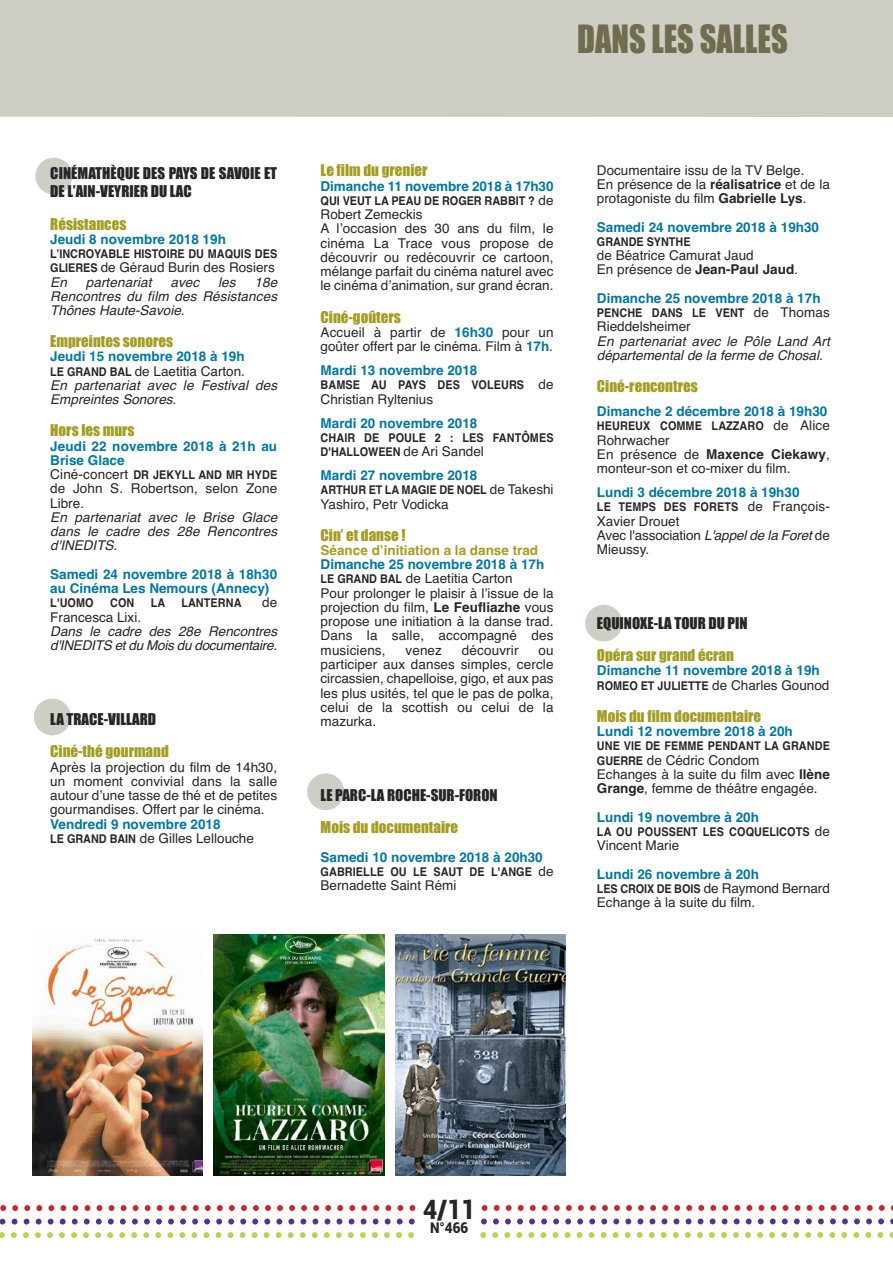
<style>
.page{position:relative;width:893px;height:1263px;background:#fff}
.page>*{position:absolute;margin:0;border:0;box-sizing:border-box;transform-origin:0 0}
.t1{font:36px "Impact";color:#6f6c50;scale:.9 1}
.t2{font:900 27px "Roboto";color:#272526;scale:.9 1}
.t3{font:15px "Impact";color:#a49d23}
.t4{font:15px/18px "Impact";color:#272526}
.t5{font:900 15px "Roboto";color:#272526;scale:.9 1}
.t6{font:13.5px/14.2px "Helvetica";color:#272526}
.t7{font:700 13.5px/14.2px "Helvetica";color:#0077a1}
.t8{font:italic 13.5px/14.2px "Helvetica";letter-spacing:.01em;color:#272526;text-align:justify}
.t9{font:italic 13.5px/14.2px "Helvetica";letter-spacing:-.015em;color:#272526}
.t10{font:700 13.5px "Helvetica";color:#a49d23}
.t11{font:700 12px/14.2px "Helvetica";letter-spacing:.01em;color:#272526;scale:.9 1}
.s1{font-weight:700;font-size:12px}
.s2{font-style:italic}
.s3{font-weight:700;font-style:normal;color:#0077a1}
.s4{font-weight:700;font-style:normal;font-size:12px}
.s5{font-style:normal}
.s6{font-weight:400;font-size:13.5px}
.s7{font-size:12px;color:#272526}
.s8{font-weight:400;color:#272526}
.s9{font-weight:700;color:#0077a1}
.s10{font-weight:700}
</style>
<div class="page">
<div style="left:0;top:0;width:893px;height:117px;background:#cecdc3"></div>
<img style="left:32px;top:938px;width:171px;height:237px">
<img style="left:214px;top:934px;width:170px;height:241px">
<img style="left:395px;top:934px;width:170px;height:241px">
<svg style="left:0;top:1232px;width:893px;height:6px"></svg>
<svg style="left:0;top:1205px;width:893px;height:6px"></svg>
<svg style="left:0;top:1218px;width:893px;height:6px"></svg>
<div style="left:420px;top:1198px;width:59px;height:48px;background:#fff"></div>
<div style="left:585px;top:605px;width:37px;height:36px;background:#cfcec5;border-radius:50%"></div>
<div style="left:307px;top:773px;width:37px;height:37px;background:#cfcec5;border-radius:50%"></div>
<div style="left:35px;top:158px;width:37px;height:36px;background:#cfcec5;border-radius:50%"></div>
<div style="left:34px;top:699px;width:37px;height:36px;background:#cfcec5;border-radius:50%"></div>
<h1 class="t1" style="left:577px;top:19px;width:236px">DANS LES SALLES</h1>
<p class="t4" style="left:50px;top:165px;width:228px">CINÉMATHÈQUE DES PAYS DE SAVOIE ET<br>DE L’AIN-VEYRIER DU LAC</p>
<p class="t3" style="left:50px;top:216px;width:78px">Résistances</p>
<p class="t7" style="left:50px;top:232px;width:177px">Jeudi 8 novembre 2018 19h</p>
<p class="t11" style="left:50px;top:247px;width:254px">L’INCROYABLE HISTOIRE DU MAQUIS DES</p>
<p class="t6" style="left:50px;top:260px;width:226px"><span class="s1">GLIERES</span> de Géraud Burin des Rosiers<br><span class="s2">En</span></p>
<p class="t8" style="left:86px;top:275px;width:67px">partenariat</p>
<p class="t8" style="left:170px;top:275px;width:30px">avec</p>
<p class="t8" style="left:218px;top:275px;width:19px">les</p>
<p class="t8" style="left:50px;top:275px;width:228px;text-indent:204px">18e Rencontres du film des Résistances Thônes Haute-Savoie.</p>
<p class="t3" style="left:50px;top:333px;width:124px">Empreintes sonores</p>
<p class="t8" style="left:50px;top:350px;width:228px;text-align:left"><span class="s3">Jeudi 15 novembre 2018 à 19h<br></span><span class="s4">LE GRAND BAL</span> <span class="s5">de Laetitia Carton.<br></span>En partenariat avec le Festival des<br>Empreintes Sonores.</p>
<p class="t3" style="left:50px;top:422px;width:86px">Hors les murs</p>
<p class="t7" style="left:50px;top:439px;width:228px">Jeudi 22 novembre 2018 à 21h au<br>Brise Glace</p>
<p class="t11" style="left:50px;top:468px;width:254px"><span class="s6">Ciné-concert</span> DR JEKYLL AND MR HYDE</p>
<p class="t6" style="left:50px;top:482px;width:228px">de John S. Robertson, selon Zone<br>Libre.</p>
<p class="t8" style="left:50px;top:510px;width:228px">En partenariat avec le Brise Glace dans le cadre des 28e Rencontres d'INEDITS.</p>
<p class="t7" style="left:50px;top:567px;width:228px">Samedi 24 novembre 2018 à 18h30 au Cinéma Les Nemours (Annecy)</p>
<p class="t11" style="left:50px;top:596px;width:50px">L'UOMO</p>
<p class="t11" style="left:110px;top:596px;width:28px">CON</p>
<p class="t11" style="left:151px;top:596px;width:18px">LA</p>
<p class="t11" style="left:181px;top:596px;width:68px">LANTERNA</p>
<p class="t6" style="left:262px;top:596px;width:17px">de</p>
<p class="t6" style="left:50px;top:610px;width:92px">Francesca Lixi.</p>
<p class="t9" style="left:50px;top:624px;width:228px">Dans le cadre des 28e Rencontres d'INEDITS et du Mois du documentaire.</p>
<p class="t4" style="left:50px;top:711px;width:107px">LA TRACE-VILLARD</p>
<p class="t3" style="left:50px;top:743px;width:120px">Ciné-thé gourmand</p>
<p class="t6" style="left:50px;top:760px;width:228px;text-align:justify">Après la projection du film de 14h30, un moment convivial dans la salle autour d’une tasse de thé et de petites gourmandises. Offert par le cinéma.</p>
<p class="t7" style="left:50px;top:817px;width:205px">Vendredi 9 novembre 2018<br><span class="s7">LE GRAND BAIN</span> <span class="s8">de Gilles Lellouche</span></p>
<p class="t3" style="left:321px;top:162px;width:108px">Le film du grenier</p>
<p class="t7" style="left:321px;top:179px;width:234px">Dimanche 11 novembre 2018 à 17h30</p>
<p class="t11" style="left:321px;top:194px;width:260px">QUI VEUT LA PEAU DE ROGER RABBIT ? <span class="s6">de</span></p>
<p class="t6" style="left:321px;top:207px;width:234px">Robert Zemeckis<br>A l’occasion des 30 ans du film, le cinéma La Trace vous propose de découvrir ou redécouvrir ce cartoon, mélange parfait du cinéma naturel avec le cinéma d’animation, sur grand écran.</p>
<p class="t3" style="left:321px;top:309px;width:82px">Ciné-goûters</p>
<p class="t6" style="left:321px;top:325px;width:234px">Accueil à partir de <span class="s9">16h30</span> pour un goûter offert par le cinéma. Film à <span class="s9">17h</span>.</p>
<p class="t7" style="left:321px;top:363px;width:158px">Mardi 13 novembre 2018</p>
<p class="t11" style="left:321px;top:378px;width:260px">BAMSE AU PAYS DES VOLEURS <span class="s6">de</span></p>
<p class="t6" style="left:321px;top:392px;width:114px">Christian Ryltenius</p>
<p class="t7" style="left:321px;top:416px;width:158px">Mardi 20 novembre 2018</p>
<p class="t11" style="left:321px;top:430px;width:260px">CHAIR DE POULE 2 : LES FANTÔMES<br>D'HALLOWEEN <span class="s6">de Ari Sandel</span></p>
<p class="t7" style="left:321px;top:468px;width:158px">Mardi 27 novembre 2018</p>
<p class="t11" style="left:321px;top:483px;width:260px">ARTHUR ET LA MAGIE DE NOEL <span class="s6">de Takeshi</span></p>
<p class="t6" style="left:321px;top:497px;width:130px">Yashiro, Petr Vodicka</p>
<p class="t3" style="left:321px;top:527px;width:86px">Cin’ et danse !</p>
<p class="t10" style="left:321px;top:542px;width:219px">Séance d’initiation a la danse trad</p>
<p class="t6" style="left:321px;top:557px;width:234px"><span class="s9">Dimanche 25 novembre 2018 à 17h<br></span><span class="s1">LE GRAND BAL</span> de Laetitia Carton<br>Pour prolonger le plaisir à l’issue de la projection du film, <span class="s10">Le Feufliazhe</span> vous propose une initiation à la danse trad.<br>Dans la salle, accompagné des musiciens,</p>
<p class="t6" style="left:405px;top:643px;width:38px">venez</p>
<p class="t6" style="left:462px;top:643px;width:58px">découvrir</p>
<p class="t6" style="left:321px;top:643px;width:234px;text-align:justify;text-indent:218px">ou participer aux danses simples, cercle circassien, chapelloise, gigo, et aux pas les plus usités, tel que le pas de polka, celui de la scottish ou celui de la mazurka.</p>
<p class="t4" style="left:321px;top:787px;width:179px">LE PARC-LA ROCHE-SUR-FORON</p>
<p class="t3" style="left:321px;top:819px;width:139px">Mois du documentaire</p>
<p class="t7" style="left:321px;top:850px;width:224px">Samedi 10 novembre 2018 à 20h30</p>
<p class="t11" style="left:321px;top:865px;width:260px">GABRIELLE OU LE SAUT DE L'ANGE <span class="s6">de</span></p>
<p class="t6" style="left:321px;top:878px;width:137px">Bernadette Saint Rémi</p>
<p class="t6" style="left:597px;top:163px;width:234px">Documentaire issu de la TV Belge.<br>En présence de la <span class="s10">réalisatrice</span> et de la protagoniste du film <span class="s10">Gabrielle Lys</span>.</p>
<p class="t7" style="left:597px;top:220px;width:224px">Samedi 24 novembre 2018 à 19h30</p>
<p class="t11" style="left:597px;top:235px;width:106px">GRANDE SYNTHE</p>
<p class="t6" style="left:597px;top:248px;width:203px">de Béatrice Camurat Jaud<br>En présence de <span class="s10">Jean-Paul Jaud</span>.</p>
<p class="t7" style="left:597px;top:291px;width:225px">Dimanche 25 novembre 2018 à 17h</p>
<p class="t11" style="left:597px;top:306px;width:260px">PENCHE DANS LE VENT <span class="s6">de Thomas</span></p>
<p class="t6" style="left:597px;top:320px;width:95px">Rieddelsheimer</p>
<p class="t8" style="left:597px;top:334px;width:234px">En partenariat avec le Pôle Land Art départemental de la ferme de Chosal.</p>
<p class="t3" style="left:597px;top:378px;width:102px">Ciné-rencontres</p>
<p class="t7" style="left:597px;top:404px;width:232px">Dimanche 2 décembre 2018 à 19h30</p>
<p class="t11" style="left:597px;top:419px;width:260px">HEUREUX COMME LAZZARO <span class="s6">de Alice</span></p>
<p class="t6" style="left:597px;top:433px;width:234px">Rohrwacher<br>En présence de <span class="s10">Maxence Ciekawy</span>, monteur-son et co-mixer du film.</p>
<p class="t7" style="left:597px;top:485px;width:204px">Lundi 3 décembre 2018 à 19h30</p>
<p class="t11" style="left:597px;top:500px;width:260px">LE TEMPS DES FORETS <span class="s6">de François-</span></p>
<p class="t6" style="left:597px;top:514px;width:234px">Xavier Drouet<br>Avec l'association <span class="s2">L'appel de la Foret</span> de<br>Mieussy.</p>
<p class="t4" style="left:597px;top:615px;width:152px">EQUINOXE-LA TOUR DU PIN</p>
<p class="t3" style="left:597px;top:647px;width:138px">Opéra sur grand écran</p>
<p class="t7" style="left:597px;top:664px;width:224px">Dimanche 11 novembre 2018 à 19h</p>
<p class="t11" style="left:597px;top:678px;width:260px">ROMEO ET JULIETTE <span class="s6">de Charles Gounod</span></p>
<p class="t3" style="left:597px;top:708px;width:166px">Mois du film documentaire</p>
<p class="t7" style="left:597px;top:724px;width:197px">Lundi 12 novembre 2018 à 20h</p>
<p class="t11" style="left:597px;top:739px;width:260px">UNE VIE DE FEMME PENDANT LA GRANDE</p>
<p class="t6" style="left:597px;top:753px;width:234px"><span class="s1">GUERRE</span> de Cédric Condom<br>Echanges à la suite du film avec <span class="s10">Ilène<br>Grange</span>, femme de théâtre engagée.</p>
<p class="t7" style="left:597px;top:810px;width:164px">Lundi 19 novembre à 20h</p>
<p class="t11" style="left:597px;top:825px;width:260px">LA OU POUSSENT LES COQUELICOTS <span class="s6">de</span></p>
<p class="t6" style="left:597px;top:838px;width:84px">Vincent Marie</p>
<p class="t6" style="left:597px;top:867px;width:234px"><span class="s9">Lundi 26 novembre à 20h<br></span><span class="s1">LES CROIX DE BOIS</span> de Raymond Bernard<br>Echange à la suite du film.</p>
<h2 class="t2" style="left:423px;top:1193px;width:59px">4/11</h2>
<p class="t5" style="left:430px;top:1219px;width:44px">N°466</p>
</div>
